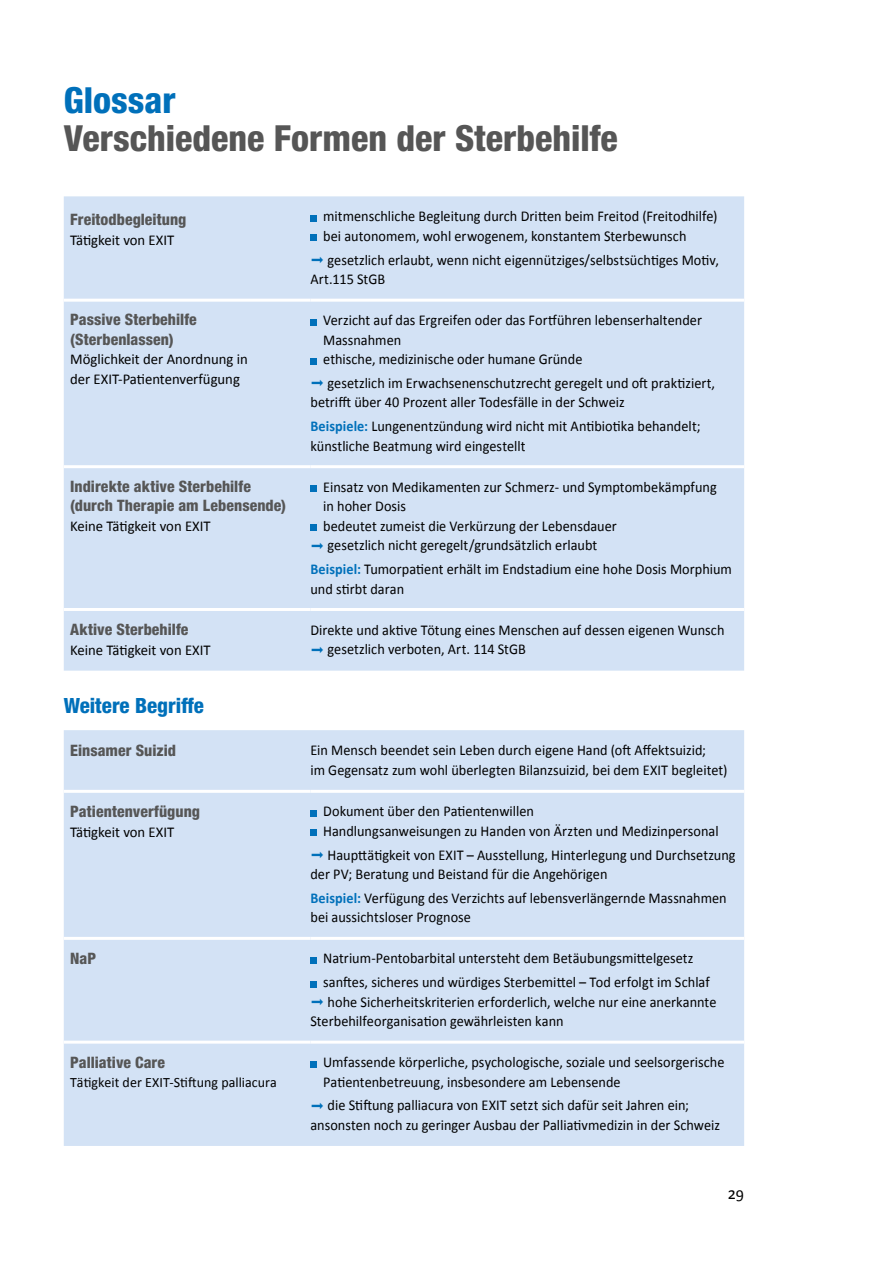
<style>
.page{position:relative;width:893px;height:1263px;background:#fff}
.page>*{position:absolute;margin:0;border:0;box-sizing:border-box;transform-origin:0 0}
.t1{font:800 condensed 36px "Helvetica Neue LT Pro";color:#565656}
.t2{font:800 condensed 36px "Helvetica Neue LT Pro";color:#0070ba}
.t3{font:800 condensed 21px "Helvetica Neue LT Pro";color:#0070ba}
.t4{font:16.5px "Calibri";color:#000}
.t5{font:800 condensed 15.75px/19.5px "Helvetica Neue LT Pro";letter-spacing:.005em;color:#565656}
.t6{font:15px/19.5px "Calibri";color:#000;scale:.95 1}
.t7{font:15px/19.5px "Calibri";color:#000}
.t8{font:14.25px "Calibri";letter-spacing:.005em;color:#000}
.s1{font-weight:700;color:#0070ba}
</style>
<div class="page">
<div style="left:64px;top:196px;width:680px;height:950px;background:#d3e2f5"></div>
<hr style="left:64px;top:299px;width:246px;height:3px;background:#fff">
<hr style="left:310px;top:299px;width:434px;height:3px;background:#fff">
<hr style="left:64px;top:465px;width:246px;height:3px;background:#fff">
<hr style="left:310px;top:465px;width:434px;height:3px;background:#fff">
<hr style="left:64px;top:608px;width:246px;height:3px;background:#fff">
<hr style="left:310px;top:608px;width:434px;height:3px;background:#fff">
<hr style="left:64px;top:790px;width:246px;height:3px;background:#fff">
<hr style="left:310px;top:790px;width:434px;height:3px;background:#fff">
<hr style="left:64px;top:937px;width:246px;height:3px;background:#fff">
<hr style="left:310px;top:937px;width:434px;height:3px;background:#fff">
<hr style="left:64px;top:1041px;width:246px;height:3px;background:#fff">
<hr style="left:310px;top:1041px;width:434px;height:3px;background:#fff">
<div style="left:310px;top:215px;width:7px;height:6px;background:#0070ba"></div>
<div style="left:310px;top:235px;width:7px;height:6px;background:#0070ba"></div>
<div style="left:310px;top:319px;width:7px;height:6px;background:#0070ba"></div>
<div style="left:310px;top:358px;width:7px;height:6px;background:#0070ba"></div>
<div style="left:310px;top:485px;width:7px;height:7px;background:#0070ba"></div>
<div style="left:310px;top:524px;width:7px;height:7px;background:#0070ba"></div>
<div style="left:310px;top:810px;width:7px;height:6px;background:#0070ba"></div>
<div style="left:310px;top:829px;width:7px;height:7px;background:#0070ba"></div>
<div style="left:310px;top:957px;width:7px;height:6px;background:#0070ba"></div>
<div style="left:310px;top:981px;width:7px;height:6px;background:#0070ba"></div>
<div style="left:310px;top:1061px;width:7px;height:6px;background:#0070ba"></div>
<svg style="left:312px;top:257px;width:11px;height:6px"></svg>
<svg style="left:312px;top:380px;width:11px;height:7px"></svg>
<svg style="left:312px;top:542px;width:11px;height:7px"></svg>
<svg style="left:312px;top:646px;width:11px;height:7px"></svg>
<svg style="left:312px;top:852px;width:11px;height:6px"></svg>
<svg style="left:312px;top:999px;width:11px;height:6px"></svg>
<svg style="left:312px;top:1103px;width:11px;height:6px"></svg>
<h1 class="t2" style="left:64px;top:78px;width:114px">Glossar</h1>
<h1 class="t1" style="left:64px;top:116px;width:556px">Verschiedene Formen der Sterbehilfe</h1>
<p class="t5" style="left:70px;top:210px;width:118px">Freitodbegleitung</p>
<p class="t7" style="left:70px;top:230px;width:106px">Tätigkeit von EXIT</p>
<p class="t6" style="left:323px;top:207px;width:417px">mitmenschliche Begleitung durch Dritten beim Freitod (Freitodhilfe) bei autonomem, wohl erwogenem, konstantem Sterbewunsch</p>
<p class="t6" style="left:310px;top:250px;width:432px;text-indent:17px">gesetzlich erlaubt, wenn nicht eigennütziges/selbstsüchtiges Motiv,<br>Art.115 StGB</p>
<p class="t5" style="left:70px;top:310px;width:128px">Passive Sterbehilfe (Sterbenlassen)</p>
<p class="t7" style="left:70px;top:350px;width:179px">Möglichkeit der Anordnung in der EXIT-Patientenverfügung</p>
<p class="t6" style="left:323px;top:311px;width:400px">Verzicht auf das Ergreifen oder das Fortführen lebenserhaltender<br>Massnahmen<br>ethische, medizinische oder humane Gründe</p>
<p class="t6" style="left:310px;top:373px;width:428px;text-indent:17px">gesetzlich im Erwachsenenschutzrecht geregelt und oft praktiziert, betrifft über 40 Prozent aller Todesfälle in der Schweiz</p>
<p class="t6" style="left:310px;top:417px;width:412px"><span class="s1">Beispiele:</span> Lungenentzündung wird nicht mit Antibiotika behandelt; künstliche Beatmung wird eingestellt</p>
<p class="t5" style="left:70px;top:476px;width:217px">Indirekte aktive Sterbehilfe (durch Therapie am Lebensende)</p>
<p class="t7" style="left:70px;top:516px;width:142px">Keine Tätigkeit von EXIT</p>
<p class="t6" style="left:323px;top:477px;width:416px">Einsatz von Medikamenten zur Schmerz- und Symptombekämpfung in hoher Dosis<br>bedeutet zumeist die Verkürzung der Lebensdauer<br>gesetzlich nicht geregelt/grundsätzlich erlaubt</p>
<p class="t6" style="left:310px;top:559px;width:445px"><span class="s1">Beispiel:</span> Tumorpatient erhält im Endstadium eine hohe Dosis Morphium und stirbt daran</p>
<p class="t5" style="left:70px;top:620px;width:120px">Aktive Sterbehilfe</p>
<p class="t7" style="left:70px;top:640px;width:142px">Keine Tätigkeit von EXIT</p>
<p class="t6" style="left:328px;top:620px;width:419px;text-indent:-17px">Direkte und aktive Tötung eines Menschen auf dessen eigenen Wunsch gesetzlich verboten, Art. 114 StGB</p>
<h2 class="t3" style="left:64px;top:693px;width:142px">Weitere Begriffe</h2>
<p class="t5" style="left:70px;top:740px;width:107px">Einsamer Suizid</p>
<p class="t6" style="left:310px;top:740px;width:440px">Ein Mensch beendet sein Leben durch eigene Hand (oft Affektsuizid;<br>im Gegensatz zum wohl überlegten Bilanzsuizid, bei dem EXIT begleitet)</p>
<p class="t5" style="left:70px;top:801px;width:131px">Patientenverfügung</p>
<p class="t7" style="left:70px;top:822px;width:106px">Tätigkeit von EXIT</p>
<p class="t6" style="left:323px;top:802px;width:418px">Dokument über den Patientenwillen<br>Handlungsanweisungen zu Handen von Ärzten und Medizinpersonal</p>
<p class="t6" style="left:310px;top:845px;width:449px;text-indent:17px">Haupttätigkeit von EXIT – Ausstellung, Hinterlegung und Durchsetzung der PV; Beratung und Beistand für die Angehörigen</p>
<p class="t6" style="left:310px;top:888px;width:440px"><span class="s1">Beispiel:</span> Verfügung des Verzichts auf lebensverlängernde Massnahmen bei aussichtsloser Prognose</p>
<p class="t5" style="left:70px;top:948px;width:27px">NaP</p>
<p class="t6" style="left:323px;top:947px;width:408px;line-height:23.7px">Natrium-Pentobarbital untersteht dem Betäubungsmittelgesetz sanftes, sicheres und würdiges Sterbemittel – Tod erfolgt im Schlaf</p>
<p class="t6" style="left:310px;top:992px;width:429px;text-indent:17px">hohe Sicherheitskriterien erforderlich, welche nur eine anerkannte<br>Sterbehilfeorganisation gewährleisten kann</p>
<p class="t5" style="left:70px;top:1052px;width:97px">Palliative Care</p>
<p class="t8" style="left:70px;top:1073px;width:208px">Tätigkeit der EXIT-Stiftung palliacura</p>
<p class="t6" style="left:323px;top:1052px;width:424px">Umfassende körperliche, psychologische, soziale und seelsorgerische<br>Patientenbetreuung, insbesondere am Lebensende</p>
<p class="t6" style="left:310px;top:1096px;width:433px;text-indent:17px">die Stiftung palliacura von EXIT setzt sich dafür seit Jahren ein; ansonsten noch zu geringer Ausbau der Palliativmedizin in der Schweiz</p>
<p class="t4" style="left:728px;top:1183px;width:18px">29</p>
</div>
